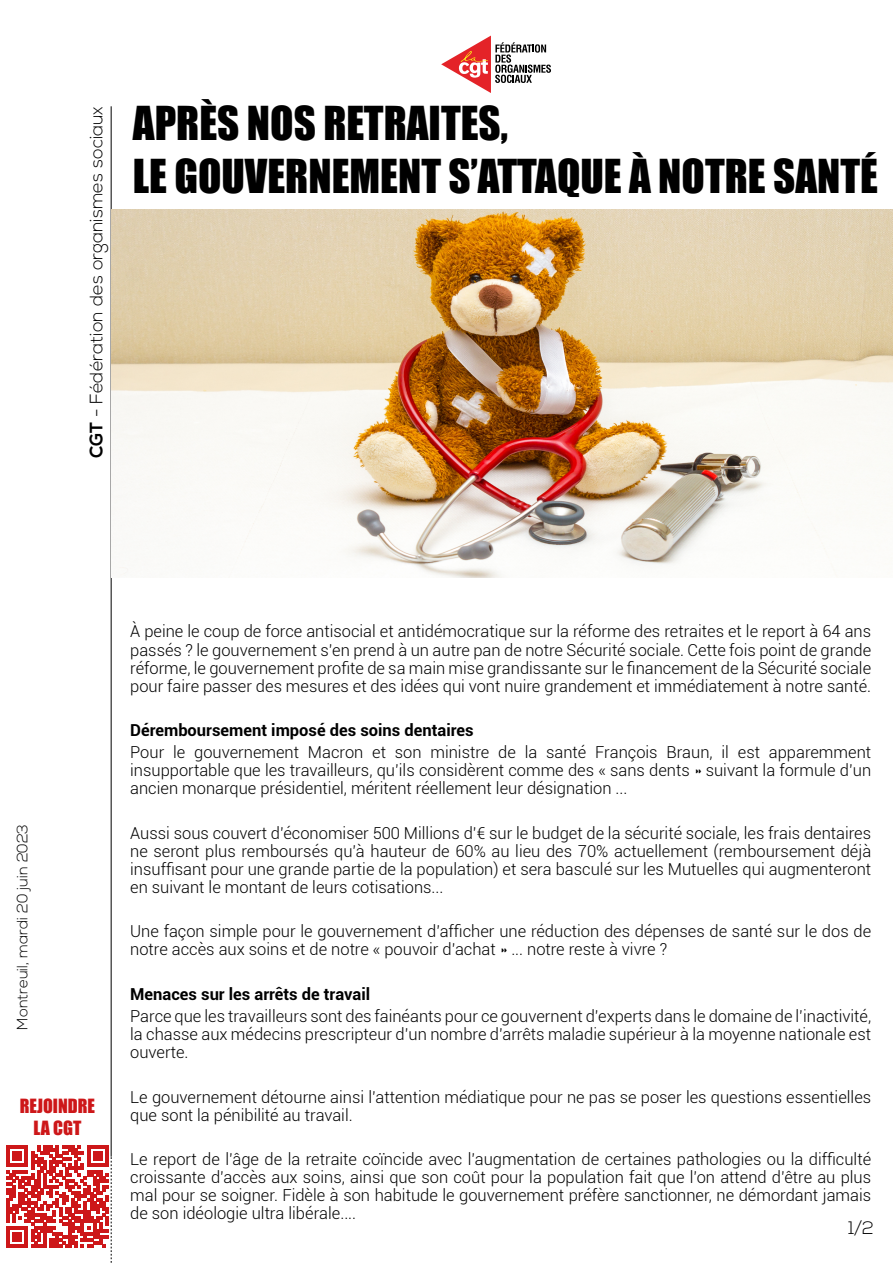
<style>
.page{position:relative;width:893px;height:1263px;background:#fff}
.page>*{position:absolute;margin:0;border:0;box-sizing:border-box;transform-origin:0 0}
.t1{font:42.9px "Impact";color:#000}
.t2{font:300 18px "Nexa";color:#000}
.t3{font:18px "Impact";color:#cd1719}
.t4{font:300 16.5px/18px "Roboto";color:#000;text-align:justify}
.t5{font:700 16.5px "Roboto";color:#000}
.t6{font:300 15px "Nexa";color:#000}
.s1{font-weight:700}
</style>
<div class="page">
<hr style="left:111px;top:106px;width:1px;height:1051px;background:#000">
<svg style="left:441px;top:36px;width:110px;height:57px"></svg>
<svg style="left:6px;top:1145px;width:106px;height:118px"></svg>
<img style="left:111px;top:210px;width:782px;height:368px">
<p class="t2" style="left:86px;top:458px;width:353px;rotate:-90deg"><span class="s1">CGT</span> - Fédération des organismes sociaux</p>
<p class="t1" style="left:133px;top:90px;width:377px">APRÈS NOS RETRAITES,</p>
<p class="t1" style="left:133px;top:143px;width:747px">LE GOUVERNEMENT S’ATTAQUE À NOTRE SANTÉ</p>
<p class="t6" style="left:14px;top:1029px;width:207px;rotate:-90deg">Montreuil, mardi 20 juin 2023</p>
<p class="t3" style="left:20px;top:1092px;width:77px">REJOINDRE</p>
<p class="t3" style="left:34px;top:1114px;width:49px">LA CGT</p>
<p class="t4" style="left:130px;top:622px;width:742px">À peine le coup de force antisocial et antidémocratique sur la réforme des retraites et le report à 64 ans passés ? le gouvernement s’en prend à un autre pan de notre Sécurité sociale. Cette fois point de grande réforme, le gouvernement profite de sa main mise grandissante sur le financement de la Sécurité sociale pour faire passer des mesures et des idées qui vont nuire grandement et immédiatement à notre santé.</p>
<p class="t5" style="left:130px;top:718px;width:345px">Déremboursement imposé des soins dentaires</p>
<p class="t4" style="left:130px;top:743px;width:742px">Pour le gouvernement Macron et son ministre de la santé François Braun, il est apparemment insupportable que les travailleurs, qu’ils considèrent comme des « sans dents » suivant la formule d’un ancien monarque présidentiel, méritent réellement leur désignation ...</p>
<p class="t4" style="left:130px;top:823px;width:742px">Aussi sous couvert d’économiser 500 Millions d’€ sur le budget de la sécurité sociale, les frais dentaires ne seront plus remboursés qu’à hauteur de 60% au lieu des 70% actuellement (remboursement déjà insuffisant pour une grande partie de la population) et sera basculé sur les Mutuelles qui augmenteront en suivant le montant de leurs cotisations...</p>
<p class="t4" style="left:130px;top:922px;width:742px">Une façon simple pour le gouvernement d’afficher une réduction des dépenses de santé sur le dos de notre accès aux soins et de notre « pouvoir d’achat » ... notre reste à vivre ?</p>
<p class="t5" style="left:130px;top:982px;width:241px">Menaces sur les arrêts de travail</p>
<p class="t4" style="left:130px;top:1007px;width:742px">Parce que les travailleurs sont des fainéants pour ce gouvernent d’experts dans le domaine de l’inactivité, la chasse aux médecins prescripteur d’un nombre d’arrêts maladie supérieur à la moyenne nationale est ouverte.</p>
<p class="t4" style="left:130px;top:1087px;width:742px">Le gouvernement détourne ainsi l’attention médiatique pour ne pas se poser les questions essentielles que sont la pénibilité au travail.</p>
<p class="t4" style="left:130px;top:1150px;width:742px">Le report de l’âge de la retraite coïncide avec l’augmentation de certaines pathologies ou la difficulté croissante d’accès aux soins, ainsi que son coût pour la population fait que l’on attend d’être au plus mal pour se soigner. Fidèle à son habitude le gouvernement préfère sanctionner, ne démordant jamais de son idéologie ultra libérale....</p>
<p class="t2" style="left:848px;top:1218px;width:27px">1/2</p>
</div>
